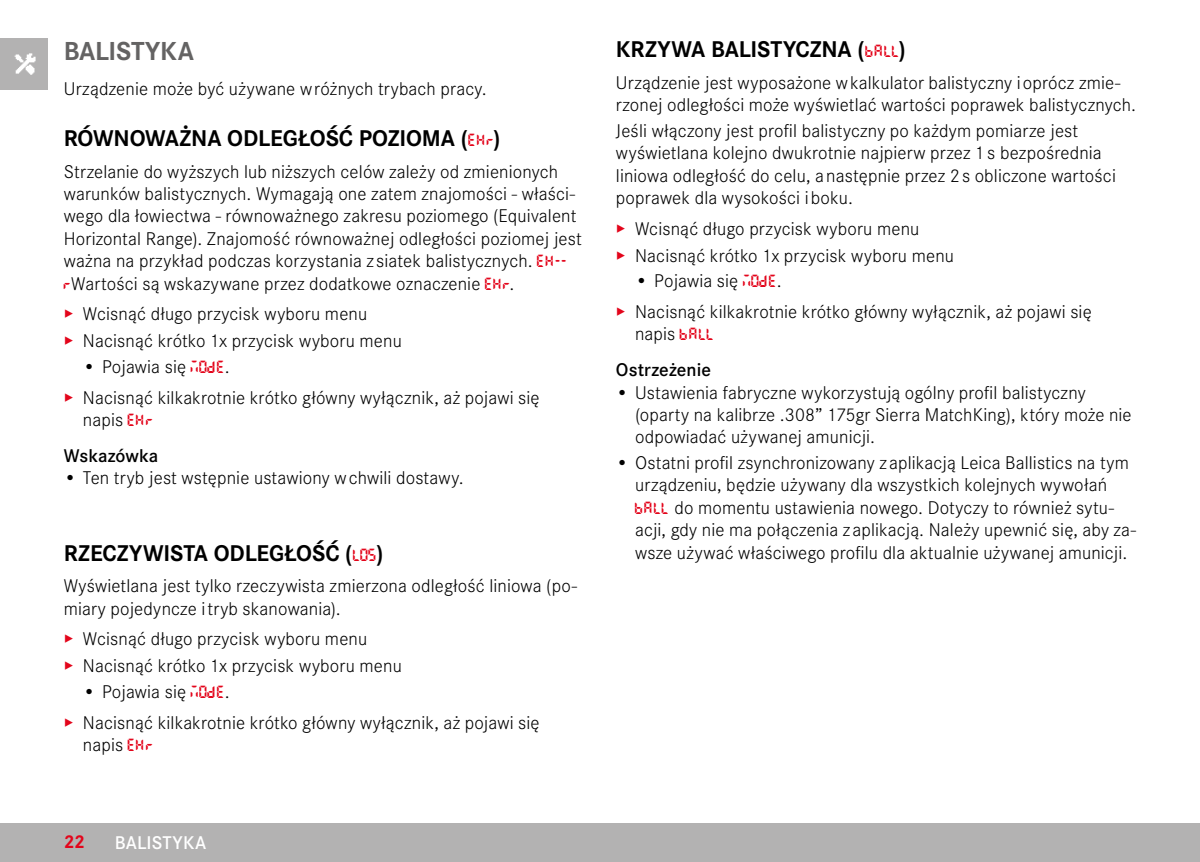
<style>
.page{position:relative;width:1200px;height:862px;background:#fff}
.page>*{position:absolute;margin:0;border:0;box-sizing:border-box;transform-origin:0 0}
.Heading____Chapter{font:700 27px "Corporate S";letter-spacing:-.01em;color:#646363}
.Heading____Heading_0{font:700 23.62px "Corporate S";letter-spacing:-.005em;color:#000}
.Text____Body_Text{font:300 19.12px/22.5px "Corporate S";letter-spacing:.005em;color:#000}
.Heading____Note_Head{font:600 19.12px "Corporate S";letter-spacing:.005em;color:#000}
.t1{font:600 19.12px "Corporate S";letter-spacing:.005em;color:#fff}
.t2{font:700 19.12px "Corporate S";color:#e3051b}
.s1{font-family:"Digital Dismay";font-weight:400;font-size:18px;color:#e3051b}
.s2{color:#e3051b}
</style>
<div class="page">
<div style="left:0;top:38px;width:48px;height:51px;background:#b3b2b2"></div>
<img style="left:14px;top:53px;width:22px;height:21px">
<div style="left:0;top:823px;width:1199px;height:38px;background:#b3b2b2"></div>
<p class="Heading____Chapter" style="left:64px;top:29px;width:132px">BALISTYKA</p>
<p class="Text____Body_Text" style="left:64px;top:76px;width:424px">Urządzenie może być używane wróżnych trybach pracy.</p>
<p class="Heading____Heading_0" style="left:64px;top:119px;width:438px">RÓWNOWAŻNA ODLEGŁOŚĆ POZIOMA (<span class="s1">EHR</span>)</p>
<p class="Text____Body_Text" style="left:64px;top:159px;width:519px">Strzelanie do wyższych lub niższych celów zależy od zmienionych warunków balistycznych. Wymagają one zatem znajomości - właści&shy;wego dla łowiectwa - równoważnego zakresu poziomego (Equivalent Horizontal Range). Znajomość równoważnej odległości poziomej jest ważna na przykład podczas korzystania zsiatek balistycznych. <span class="s1">EH-R</span>Wartości są wskazywane przez dodatkowe oznaczenie <span class="s1">EHR</span>.</p>
<p class="Text____Body_Text" style="left:64px;top:301px;width:305px"><span class="s2">▸</span> Wcisnąć długo przycisk wyboru menu</p>
<p class="Text____Body_Text" style="left:64px;top:328px;width:339px"><span class="s2">▸</span> Nacisnąć krótko 1x przycisk wyboru menu</p>
<p class="Text____Body_Text" style="left:83px;top:354px;width:148px">• Pojawia się <span class="s1">MODE</span>.</p>
<p class="Text____Body_Text" style="left:83px;top:384px;width:458px;text-indent:-19px"><span class="s2">▸</span> Nacisnąć kilkakrotnie krótko główny wyłącznik, aż pojawi się napis <span class="s1">EHR</span></p>
<p class="Heading____Note_Head" style="left:64px;top:441px;width:96px">Wskazówka</p>
<p class="Text____Body_Text" style="left:64px;top:465px;width:401px">• Ten tryb jest wstępnie ustawiony wchwili dostawy.</p>
<p class="Heading____Heading_0" style="left:64px;top:533px;width:321px">RZECZYWISTA ODLEGŁOŚĆ (<span class="s1">LOS</span>)</p>
<p class="Text____Body_Text" style="left:64px;top:573px;width:514px">Wyświetlana jest tylko rzeczywista zmierzona odległość liniowa (po&shy;miary pojedyncze itryb skanowania).</p>
<p class="Text____Body_Text" style="left:64px;top:626px;width:305px"><span class="s2">▸</span> Wcisnąć długo przycisk wyboru menu</p>
<p class="Text____Body_Text" style="left:64px;top:653px;width:339px"><span class="s2">▸</span> Nacisnąć krótko 1x przycisk wyboru menu</p>
<p class="Text____Body_Text" style="left:83px;top:679px;width:148px">• Pojawia się <span class="s1">MODE</span>.</p>
<p class="Text____Body_Text" style="left:83px;top:709px;width:458px;text-indent:-19px"><span class="s2">▸</span> Nacisnąć kilkakrotnie krótko główny wyłącznik, aż pojawi się napis <span class="s1">EHR</span></p>
<p class="t2" style="left:64px;top:826px;width:23px">22</p>
<p class="t1" style="left:115px;top:827px;width:93px">BALISTYKA</p>
<p class="Heading____Heading_0" style="left:615px;top:30px;width:291px">KRZYWA BALISTYCZNA (<span class="s1">BALL</span>)</p>
<p class="Text____Body_Text" style="left:615px;top:70px;width:521px">Urządzenie jest wyposażone wkalkulator balistyczny ioprócz zmie&shy;rzonej odległości może wyświetlać wartości poprawek balistycznych.</p>
<p class="Text____Body_Text" style="left:615px;top:118px;width:501px">Jeśli włączony jest profil balistyczny po każdym pomiarze jest wyświetlana kolejno dwukrotnie najpierw przez 1s bezpośrednia liniowa odległość do celu, anastępnie przez 2s obliczone wartości poprawek dla wysokości iboku.</p>
<p class="Text____Body_Text" style="left:615px;top:216px;width:305px"><span class="s2">▸</span> Wcisnąć długo przycisk wyboru menu</p>
<p class="Text____Body_Text" style="left:615px;top:243px;width:339px"><span class="s2">▸</span> Nacisnąć krótko 1x przycisk wyboru menu</p>
<p class="Text____Body_Text" style="left:635px;top:268px;width:148px">• Pojawia się <span class="s1">MODE</span>.</p>
<p class="Text____Body_Text" style="left:635px;top:299px;width:458px;text-indent:-19px"><span class="s2">▸</span> Nacisnąć kilkakrotnie krótko główny wyłącznik, aż pojawi się napis <span class="s1">BALL</span></p>
<p class="Heading____Note_Head" style="left:615px;top:355px;width:97px">Ostrzeżenie</p>
<p class="Text____Body_Text" style="left:635px;top:379px;width:498px;text-indent:-19px">• Ustawienia fabryczne wykorzystują ogólny profil balistyczny (oparty na kalibrze .308” 175gr Sierra MatchKing), który może nie odpowiadać używanej amunicji.</p>
<p class="Text____Body_Text" style="left:635px;top:450px;width:502px;text-indent:-19px">• Ostatni profil zsynchronizowany zaplikacją Leica Ballistics na tym urządzeniu, będzie używany dla wszystkich kolejnych wywołań <span class="s1">BALL</span> do momentu ustawienia nowego. Dotyczy to również sytu&shy;acji, gdy nie ma połączenia zaplikacją. Należy upewnić się, aby za&shy;wsze używać właściwego profilu dla aktualnie używanej amunicji.</p>
</div>
